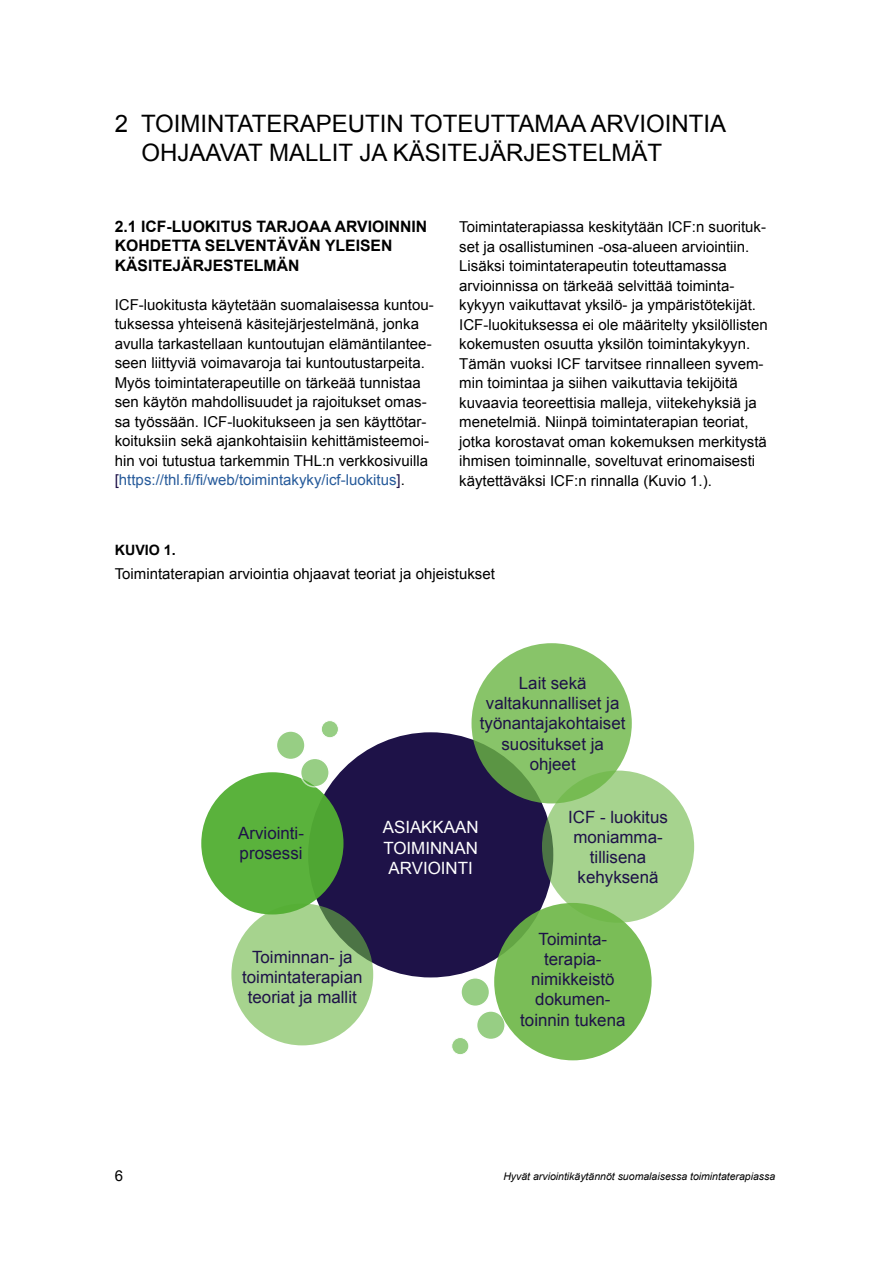
<style>
.page{position:relative;width:893px;height:1263px;background:#fff}
.page>*{position:absolute;margin:0;border:0;box-sizing:border-box;transform-origin:0 0}
.t1{font:24px/28.8px "Arial";color:#000}
.t2{font:16.95px/20.2px "Arial";color:#1e1248;text-align:center}
.t3{font:16.95px/20.2px "Arial";color:#fff;text-align:center}
.t4{font:700 15.75px/19.5px "Arial";color:#000}
.t5{font:15px/19.5px "Arial";color:#000}
.t6{font:700 14.25px "Arial";color:#000}
.t7{font:italic 10.5px "Arial";color:#000}
.s1{color:#1e1248}
.s2{color:#275b9b}
</style>
<div class="page">
<div style="left:308px;top:732px;width:245px;height:245px;background:#1e1248;border-radius:50%"></div>
<svg style="left:231px;top:903px;width:142px;height:142px;background:#a0cd89"></svg>
<svg style="left:471px;top:643px;width:161px;height:160px;background:#85c066"></svg>
<div style="left:201px;top:772px;width:142px;height:142px;background:#5ab23c;border-radius:50%"></div>
<div style="left:461px;top:978px;width:28px;height:28px;background:#97ce84;border-radius:50%"></div>
<div style="left:460px;top:977px;width:30px;height:30px;border:2px solid #fff;border-radius:50%"></div>
<div style="left:477px;top:1011px;width:28px;height:28px;background:#97ce84;border-radius:50%"></div>
<div style="left:476px;top:1010px;width:30px;height:30px;border:2px solid #fff;border-radius:50%"></div>
<svg style="left:452px;top:1037px;width:17px;height:18px"></svg>
<div style="left:451px;top:1037px;width:18px;height:18px;border:1px solid #fff;border-radius:50%"></div>
<svg style="left:542px;top:770px;width:152px;height:153px;background:#a1cf89"></svg>
<div style="left:494px;top:903px;width:158px;height:157px;background:#7abd57;border-radius:50%"></div>
<svg style="left:301px;top:758px;width:28px;height:29px"></svg>
<div style="left:300px;top:757px;width:30px;height:31px;border:2px solid #fff;border-radius:50%"></div>
<svg style="left:276px;top:731px;width:29px;height:28px"></svg>
<div style="left:276px;top:730px;width:30px;height:30px;border:2px solid #fff;border-radius:50%"></div>
<svg style="left:321px;top:721px;width:17px;height:17px"></svg>
<div style="left:321px;top:720px;width:18px;height:18px;border:1px solid #fff;border-radius:50%"></div>
<h1 class="t1" style="left:141px;top:110px;width:586px;text-indent:-27px">2 TOIMINTATERAPEUTIN TOTEUTTAMAA ARVIOINTIA<br>OHJAAVAT MALLIT JA KÄSITEJÄRJESTELMÄT</h1>
<p class="t4" style="left:115px;top:217px;width:314px">2.1 ICF-LUOKITUS TARJOAA ARVIOINNIN<br>KOHDETTA SELVENTÄVÄN YLEISEN<br>KÄSITEJÄRJESTELMÄN</p>
<p class="t5" style="left:115px;top:295px;width:320px">ICF-luokitusta käytetään suomalaisessa kuntou&shy;tuksessa yhteisenä käsitejärjestelmänä, jonka avulla tarkastellaan kuntoutujan elämäntilantee&shy;seen liittyviä voimavaroja tai kuntoutustarpeita.<br>Myös toimintaterapeutille on tärkeää tunnistaa sen käytön mahdollisuudet ja rajoitukset omas&shy;sa työssään. ICF-luokitukseen ja sen käyttötar&shy;koituksiin sekä ajankohtaisiin kehittämisteemoi&shy;hin voi tutustua tarkemmin THL:n verkkosivuilla <span class="s1">[</span><span class="s2">https://thl.fi/fi/web/toimintakyky/icf-luokitus</span><span class="s1">]</span>.</p>
<p class="t5" style="left:459px;top:217px;width:310px">Toimintaterapiassa keskitytään ICF:n suorituk&shy;set ja osallistuminen -osa-alueen arviointiin.<br>Lisäksi toimintaterapeutin toteuttamassa arvioinnissa on tärkeää selvittää toiminta&shy;kykyyn vaikuttavat yksilö- ja ympäristötekijät.<br>ICF-luokituksessa ei ole määritelty yksilöllisten kokemusten osuutta yksilön toimintakykyyn.<br>Tämän vuoksi ICF tarvitsee rinnalleen syvem&shy;min toimintaa ja siihen vaikuttavia tekijöitä kuvaavia teoreettisia malleja, viitekehyksiä ja menetelmiä. Niinpä toimintaterapian teoriat, jotka korostavat oman kokemuksen merkitystä ihmisen toiminnalle, soveltuvat erinomaisesti käytettäväksi ICF:n rinnalla (Kuvio 1.).</p>
<p class="t6" style="left:115px;top:540px;width:62px">KUVIO 1.</p>
<p class="t5" style="left:115px;top:564px;width:382px">Toimintaterapian arviointia ohjaavat teoriat ja ohjeistukset</p>
<p class="t2" style="left:238px;top:823px;width:67px;text-align:left">Arviointi&shy;prosessi</p>
<p class="t2" style="left:242px;top:947px;width:122px">Toiminnan- ja toimintaterapian teoriat ja mallit</p>
<p class="t2" style="left:480px;top:673px;width:147px">Lait sekä valtakunnalliset ja työnantajakohtaiset suositukset ja ohjeet</p>
<p class="t2" style="left:568px;top:807px;width:101px">ICF - luokitus moniamma&shy;tillisena kehyksenä</p>
<p class="t3" style="left:383px;top:817px;width:97px">ASIAKKAAN<br>TOIMINNAN<br>ARVIOINTI</p>
<p class="t2" style="left:520px;top:929px;width:107px">Toiminta&shy;terapia&shy;nimikkeistö dokumen&shy;toinnin tukena</p>
<p class="t5" style="left:115px;top:1166px;width:10px">6</p>
<p class="t7" style="left:503px;top:1169px;width:273px">Hyvät arviointikäytännöt suomalaisessa toimintaterapiassa</p>
</div>
